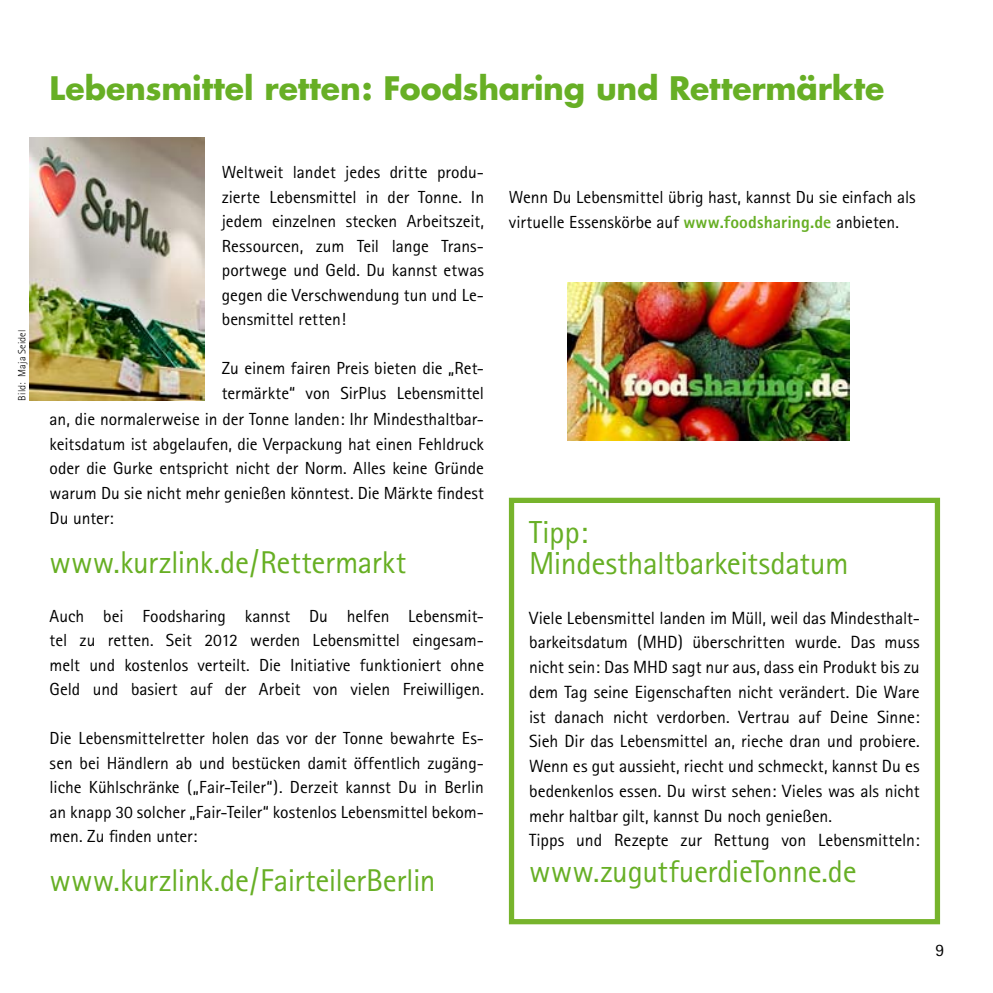
<style>
.page{position:relative;width:993px;height:993px;background:#fff}
.page>*{position:absolute;margin:0;border:0;box-sizing:border-box;transform-origin:0 0}
.t1{font:31.85px/31.5px "Rotis Sans Serif";letter-spacing:-.01em;color:#67af25}
.t2{font:31.5px "Rotis Sans Serif";letter-spacing:-.015em;color:#67af25}
.t3{font:700 31.5px "Futura";letter-spacing:-.005em;color:#67af25}
.t4{font:31.5px "Rotis Sans Serif";letter-spacing:-.01em;color:#67af23}
.t5{font:17.68px/24.7px "Rotis Sans Serif";letter-spacing:-.005em;color:#000}
.t6{font:17.5px/24.5px "Rotis Sans Serif";letter-spacing:-.005em;color:#000;text-align:justify}
.t7{font:300 10.5px "Rotis Sans Serif";letter-spacing:.015em;color:#000}
.s1{font-weight:800;color:#67af25}
</style>
<div class="page">
<img style="left:30px;top:137px;width:175px;height:263px">
<img style="left:567px;top:282px;width:281px;height:158px">
<div style="left:508px;top:497px;width:431px;height:427px;border:5px solid #77b42c"></div>
<h2 class="t3" style="left:50px;top:67px;width:835px">Lebensmittel retten: Foodsharing und Rettermärkte</h2>
<p class="t7" style="left:16px;top:400px;width:72px;rotate:-90deg">Bild: Maja Seidel</p>
<p class="t6" style="left:222px;top:160px;width:264px">Weltweit landet jedes dritte produ&shy;zierte Lebensmittel in der Tonne. In jedem einzelnen stecken Arbeitszeit, Ressourcen, zum Teil lange Trans&shy;portwege und Geld. Du kannst etwas gegen die Verschwendung tun und Le&shy;bensmittel retten!</p>
<p class="t6" style="left:222px;top:356px;width:264px">Zu einem fairen Preis bieten die „Ret&shy;termärkte“ von SirPlus Lebensmittel</p>
<p class="t6" style="left:50px;top:407px;width:436px">an, die normalerweise in der Tonne landen: Ihr Mindesthaltbar&shy;keitsdatum ist abgelaufen, die Verpackung hat einen Fehldruck oder die Gurke entspricht nicht der Norm. Alles keine Gründe warum Du sie nicht mehr genießen könntest. Die Märkte findest Du unter:</p>
<h2 class="t4" style="left:50px;top:543px;width:358px">www.kurzlink.de/Rettermarkt</h2>
<p class="t6" style="left:50px;top:603px;width:436px">Auch bei Foodsharing kannst Du helfen Lebensmit&shy;tel zu retten. Seit 2012 werden Lebensmittel eingesam&shy;melt und kostenlos verteilt. Die Initiative funktioniert ohne Geld und basiert auf der Arbeit von vielen Freiwilligen.</p>
<p class="t6" style="left:50px;top:725px;width:436px">Die Lebensmittelretter holen das vor der Tonne bewahrte Es&shy;sen bei Händlern ab und bestücken damit öffentlich zugäng&shy;liche Kühlschränke („Fair-Teiler“). Derzeit kannst Du in Berlin an knapp 30 solcher „Fair-Teiler“ kostenlos Lebensmittel bekom&shy;men. Zu finden unter:</p>
<h2 class="t2" style="left:50px;top:861px;width:387px">www.kurzlink.de/FairteilerBerlin</h2>
<p class="t6" style="left:508px;top:185px;width:408px">Wenn Du Lebensmittel übrig hast, kannst Du sie einfach als virtuelle Essenskörbe auf <span class="s1">www.foodsharing.de</span> anbieten.</p>
<h1 class="t1" style="left:529px;top:515px;width:321px">Tipp:<br>Mindesthaltbarkeitsdatum</h1>
<p class="t5" style="left:529px;top:605px;width:392px">Viele Lebensmittel landen im Müll, weil das Mindesthalt&shy;barkeitsdatum (MHD) überschritten wurde. Das muss nicht sein: Das MHD sagt nur aus, dass ein Produkt bis zu dem Tag seine Eigenschaften nicht verändert. Die Ware ist danach nicht verdorben. Vertrau auf Deine Sinne:<br>Sieh Dir das Lebensmittel an, rieche dran und probiere.<br>Wenn es gut aussieht, riecht und schmeckt, kannst Du es bedenkenlos essen. Du wirst sehen: Vieles was als nicht mehr haltbar gilt, kannst Du noch genießen.<br>Tipps und Rezepte zur Rettung von Lebensmitteln:</p>
<h2 class="t2" style="left:529px;top:852px;width:329px">www.zugutfuerdieTonne.de</h2>
</div>
